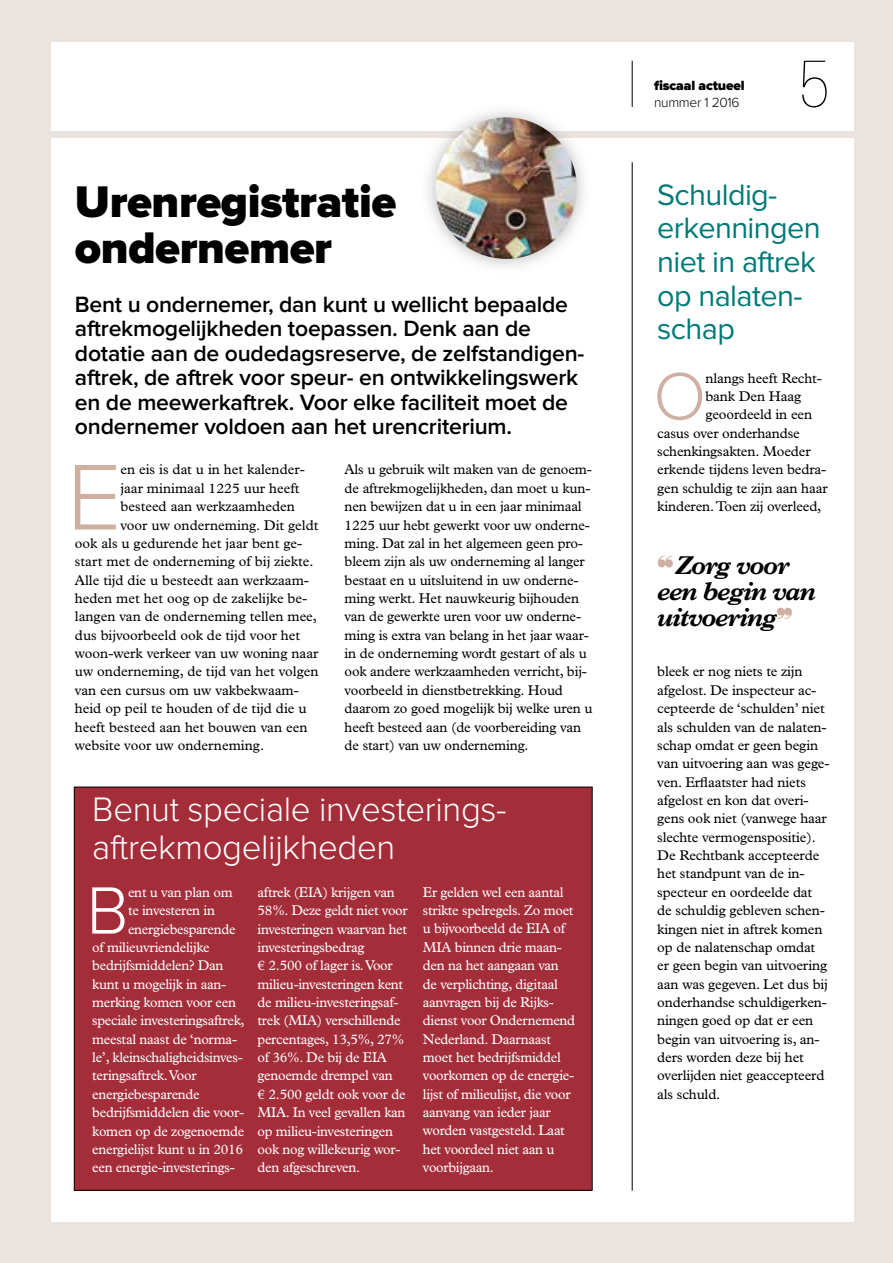
<style>
.page{position:relative;width:893px;height:1263px;background:#ebe3de}
.page>*{position:absolute;margin:0;border:0;box-sizing:border-box;transform-origin:0 0}
.t1{font:300 96.75px "Proxima Nova";color:#cfafa1}
.t2{font:300 69.15px "Proxima Nova";color:#fff}
.t3{font:300 69.15px "Proxima Nova";color:#cfafa1}
.t4{font:100 64.2px "Glypha LT Std";color:#000}
.t5{font:900 45.9px/45.9px "Proxima Nova";letter-spacing:-.01em;color:#000}
.t6{font:300 35.25px/38.2px "Proxima Nova";letter-spacing:-.01em;color:#fff}
.t7{font:30.6px/33.6px "Proxima Nova";letter-spacing:-.02em;color:#007a77}
.t8{font:italic 700 25.95px/26px "Plantin Std";letter-spacing:-.05em;color:#000}
.t9{font:600 22.95px/24.5px "Proxima Nova";letter-spacing:-.01em;color:#000}
.t10{font:14.1px/18.3px "Plantin Std";letter-spacing:-.01em;color:#000}
.t11{font:14.1px/18.3px "Plantin Std";letter-spacing:-.02em;color:#fff}
.t12{font:900 13.8px "Proxima Nova";letter-spacing:-.01em;color:#000}
.t13{font:300 13.8px "Proxima Nova";letter-spacing:-.02em;color:#000}
.s1{color:#cfafa1}
</style>
<div class="page">
<div style="left:51px;top:42px;width:803px;height:1179px;background:#fff"></div>
<div style="left:0;top:131px;width:893px;height:6px;background:#ebe3de"></div>
<hr style="left:632px;top:61px;width:1px;height:46px;background:#000">
<div style="left:74px;top:787px;width:518px;height:403px;background:#a42d3a"></div>
<hr style="left:632px;top:162px;width:1px;height:1029px;background:#000">
<img style="left:421px;top:110px;width:170px;height:157px">
<img style="left:421px;top:131px;width:170px;height:6px">
<img style="left:435px;top:117px;width:142px;height:142px;border-radius:71px">
<h3 class="t5" style="left:75px;top:181px;width:323px">Urenregistratie ondernemer</h3>
<p class="t9" style="left:75px;top:293px;width:511px">Bent u ondernemer, dan kunt u wellicht bepaalde aftrekmogelijkheden toepassen. Denk aan de dotatie aan de oudedagsreserve, de zelfstandigen&shy;aftrek, de aftrek voor speur- en ontwikkelingswerk en de meewerkaftrek. Voor elke faciliteit moet de ondernemer voldoen aan het urencriterium.</p>
<h1 class="t1" style="left:67px;top:453px;width:56px">E</h1>
<p class="t10" style="left:120px;top:461px;width:186px">en eis is dat u in het kalender-</p>
<p class="t10" style="left:120px;top:479px;width:181px">jaar minimaal 1225 uur heeft</p>
<p class="t10" style="left:120px;top:497px;width:176px">besteed aan werkzaamheden</p>
<p class="t10" style="left:120px;top:516px;width:200px">voor uw onderneming. Dit geldt</p>
<p class="t10" style="left:75px;top:534px;width:229px">ook als u gedurende het jaar bent ge-</p>
<p class="t10" style="left:75px;top:552px;width:240px">start met de onderneming of bij ziekte.</p>
<p class="t10" style="left:75px;top:571px;width:236px">Alle tijd die u besteedt aan werkzaam-</p>
<p class="t10" style="left:75px;top:589px;width:234px">heden met het oog op de zakelijke be-</p>
<p class="t10" style="left:75px;top:607px;width:244px">langen van de onderneming tellen mee,</p>
<p class="t10" style="left:75px;top:626px;width:227px">dus bijvoorbeeld ook de tijd voor het</p>
<p class="t10" style="left:75px;top:644px;width:245px">woon-werk verkeer van uw woning naar</p>
<p class="t10" style="left:75px;top:663px;width:245px">uw onderneming, de tijd van het volgen</p>
<p class="t10" style="left:75px;top:681px;width:226px">van een cursus om uw vakbekwaam-</p>
<p class="t10" style="left:75px;top:699px;width:233px">heid op peil te houden of de tijd die u</p>
<p class="t10" style="left:75px;top:718px;width:234px">heeft besteed aan het bouwen van een</p>
<p class="t10" style="left:75px;top:736px;width:191px">website voor uw onderneming.</p>
<p class="t10" style="left:345px;top:461px;width:249px">Als u gebruik wilt maken van de genoem&shy;de aftrekmogelijkheden, dan moet u kun&shy;nen bewijzen dat u in een jaar minimaal 1225 uur hebt gewerkt voor uw onderne&shy;ming. Dat zal in het algemeen geen pro&shy;bleem zijn als uw onderneming al langer bestaat en u uitsluitend in uw onderne&shy;ming werkt. Het nauwkeurig bijhouden van de gewerkte uren voor uw onderne&shy;ming is extra van belang in het jaar waar&shy;in de onderneming wordt gestart of als u ook andere werkzaamheden verricht, bij&shy;voorbeeld in dienstbetrekking. Houd daarom zo goed mogelijk bij welke uren u heeft besteed aan (de voorbereiding van de start) van uw onderneming.</p>
<h3 class="t6" style="left:92px;top:792px;width:416px">Benut speciale investerings&shy;aftrekmogelijkheden</h3>
<h2 class="t2" style="left:87px;top:879px;width:44px">B</h2>
<p class="t11" style="left:128px;top:883px;width:106px">ent u van plan om</p>
<p class="t11" style="left:258px;top:883px;width:152px">aftrek (EIA) krijgen van<br>58%. Deze geldt niet voor investeringen waarvan het investeringsbedrag<br>€ 2.500 of lager is. Voor milieu-investeringen kent de milieu-investeringsaf&shy;trek (MIA) verschillende percentages, 13,5%, 27% of 36%. De bij de EIA genoemde drempel van<br>€ 2.500 geldt ook voor de<br>MIA. In veel gevallen kan op milieu-investeringen ook nog willekeurig wor&shy;den afgeschreven.</p>
<p class="t11" style="left:423px;top:883px;width:154px">Er gelden wel een aantal strikte spelregels. Zo moet u bijvoorbeeld de EIA of<br>MIA binnen drie maan&shy;den na het aangaan van de verplichting, digitaal aanvragen bij de Rijks&shy;dienst voor Ondernemend<br>Nederland. Daarnaast moet het bedrijfsmiddel voorkomen op de energie&shy;lijst of milieulijst, die voor aanvang van ieder jaar worden vastgesteld. Laat het voordeel niet aan u voorbijgaan .</p>
<p class="t11" style="left:128px;top:901px;width:88px">te investeren in</p>
<p class="t11" style="left:128px;top:920px;width:109px">energiebesparende</p>
<p class="t11" style="left:92px;top:938px;width:119px">of milieuvriendelijke</p>
<p class="t11" style="left:92px;top:956px;width:133px">bedrijfsmiddelen? Dan</p>
<p class="t11" style="left:92px;top:975px;width:136px">kunt u mogelijk in aan-</p>
<p class="t11" style="left:92px;top:993px;width:145px">merking komen voor een</p>
<p class="t11" style="left:92px;top:1011px;width:154px">speciale investeringsaftrek,</p>
<p class="t11" style="left:92px;top:1030px;width:146px">meestal naast de ‘norma-</p>
<p class="t11" style="left:92px;top:1048px;width:152px">le’, kleinschaligheidsinves-</p>
<p class="t11" style="left:92px;top:1067px;width:106px">teringsaftrek. Voor</p>
<p class="t11" style="left:92px;top:1085px;width:109px">energie besparende</p>
<p class="t11" style="left:92px;top:1103px;width:153px">bedrijfsmiddelen die voor-</p>
<p class="t11" style="left:92px;top:1122px;width:153px">komen op de zogenoemde</p>
<p class="t11" style="left:92px;top:1140px;width:152px">energielijst kunt u in 2016</p>
<p class="t11" style="left:92px;top:1158px;width:144px">een energie-investerings-</p>
<p class="t12" style="left:654px;top:79px;width:92px">fiscaal actueel</p>
<p class="t13" style="left:654px;top:96px;width:87px">nummer 1 2016</p>
<h3 class="t4" style="left:798px;top:47px;width:34px">5</h3>
<h3 class="t7" style="left:657px;top:179px;width:165px">Schuldig&shy;erkenningen niet in aftrek op nalaten&shy;schap</h3>
<h2 class="t3" style="left:653px;top:365px;width:54px">O</h2>
<p class="t10" style="left:705px;top:369px;width:118px">nlangs heeft Recht-</p>
<p class="t10" style="left:705px;top:387px;width:97px">bank Den Haag</p>
<p class="t10" style="left:705px;top:405px;width:108px">geoordeeld in een</p>
<p class="t10" style="left:657px;top:424px;width:144px">casus over onderhandse</p>
<p class="t10" style="left:657px;top:442px;width:155px">schenkingsakten. Moeder</p>
<p class="t10" style="left:657px;top:461px;width:171px">erkende tijdens leven bedra-</p>
<p class="t10" style="left:657px;top:479px;width:172px">gen schuldig te zijn aan haar</p>
<p class="t10" style="left:657px;top:497px;width:166px">kinderen. Toen zij overleed,</p>
<h3 class="t8" style="left:657px;top:552px;width:160px"><span class="s1">❝</span>Zorg voor een begin van uitvoering</h3>
<p class="t10" style="left:657px;top:663px;width:174px">bleek er nog niets te zijn afgelost. De inspecteur ac&shy;cepteerde de ‘schulden’ niet als schulden van de nalaten&shy;schap omdat er geen begin van uitvoering aan was gege&shy;ven. Erflaatster had niets afgelost en kon dat overi&shy;gens ook niet (vanwege haar slechte vermogenspositie).<br>De Rechtbank accepteerde het standpunt van de in&shy;specteur en oordeelde dat de schuldig gebleven schen&shy;kingen niet in aftrek komen op de nalatenschap omdat er geen begin van uitvoering aan was gegeven. Let dus bij onderhandse schuldigerken&shy;ningen goed op dat er een begin van uitvoering is, an&shy;ders worden deze bij het overlijden niet geaccepteerd als schuld.</p>
</div>
